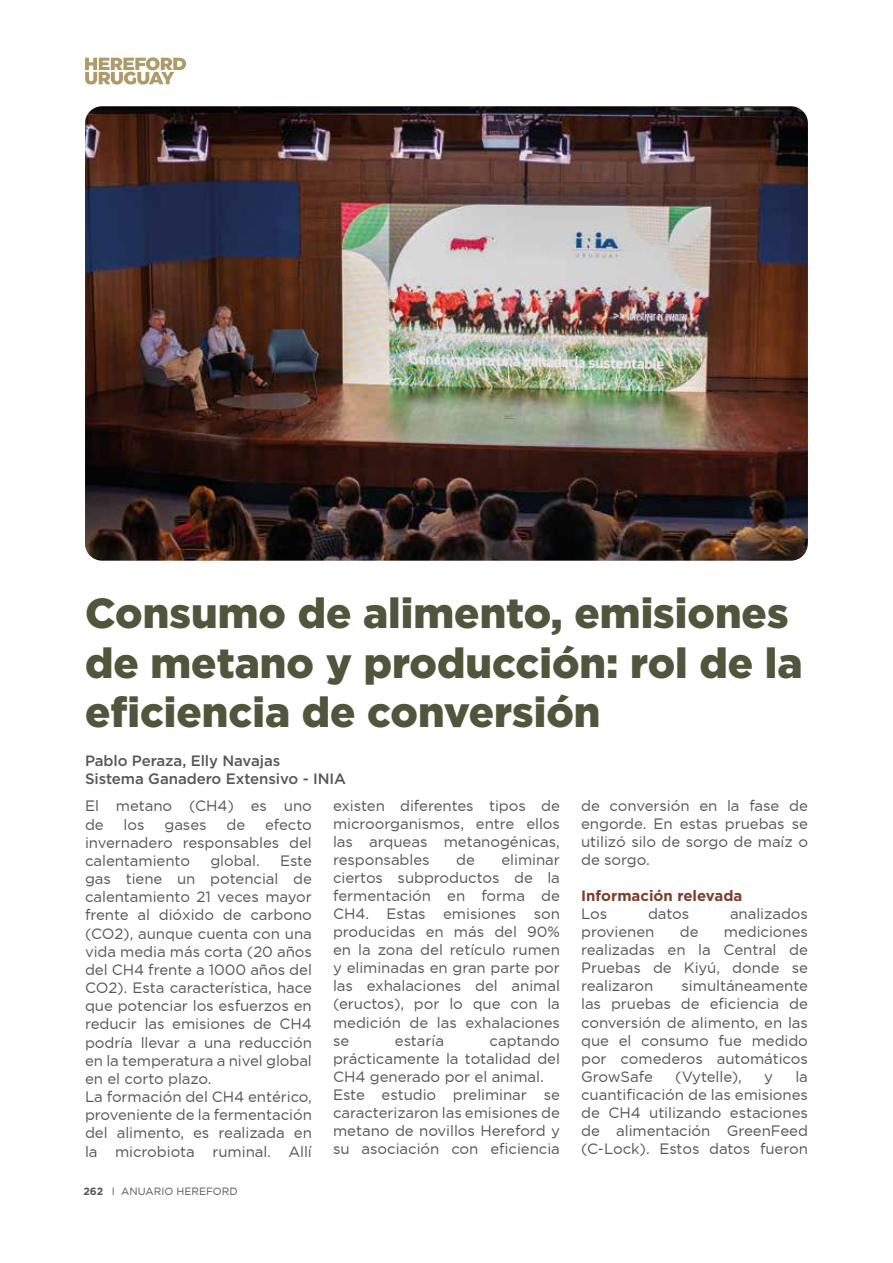
<style>
.page{position:relative;width:893px;height:1263px;background:#fff}
.page>*{position:absolute;margin:0;border:0;box-sizing:border-box;transform-origin:0 0}
.t1{font:900 42px/49.5px "Gotham";color:#51553b}
.t2{font:15px/18px "Gotham";letter-spacing:-.005em;color:#575756;text-align:justify}
.t3{font:500 15px/18px "Gotham";letter-spacing:-.005em;color:#575756}
.t4{font:700 15px "Gotham";color:#7c3e2f}
.t5{font:10.5px "Gotham";color:#575756}
.s1{font-weight:700}
</style>
<div class="page">
<svg style="left:85px;top:57px;width:101px;height:28px"></svg>
<img style="left:85px;top:106px;width:723px;height:455px">
<h1 class="t1" style="left:85px;top:588px;width:719px">Consumo de alimento, emisiones de metano y producción: rol de la eficiencia de conversión</h1>
<p class="t3" style="left:85px;top:751px;width:263px">Pablo Peraza, Elly Navajas<br>Sistema Ganadero Extensivo - INIA</p>
<p class="t2" style="left:85px;top:797px;width:228px">El metano (CH4) es uno de</p>
<p class="t2" style="left:85px;top:815px;width:228px;text-indent:180px">efecto invernadero responsables del calentamiento</p>
<p class="t2" style="left:124px;top:815px;width:22px">los</p>
<p class="t2" style="left:164px;top:815px;width:44px">gases</p>
<p class="t2" style="left:226px;top:815px;width:20px">de</p>
<p class="t2" style="left:210px;top:851px;width:51px">global.</p>
<p class="t2" style="left:85px;top:851px;width:228px;text-align:left;text-indent:195px">Este gas tiene un potencial de calentamiento 21 veces mayor frente al dióxido de carbono (CO2), aunque cuenta con una vida media más corta (20 años del CH4 frente a 1000 años del<br>CO2). Esta característica, hace que potenciar los esfuerzos en reducir las emisiones de CH4 podría llevar a una reducción en la temperatura a nivel global en el corto plazo.<br>La formación del CH4 entérico, proveniente de la fermentación del alimento, es realizada en la microbiota ruminal. Allí</p>
<p class="t5" style="left:83px;top:1185px;width:156px"><span class="s1">262</span> I ANUARIO HEREFORD</p>
<p class="t2" style="left:333px;top:797px;width:228px">existen diferentes tipos de microorganismos, entre ellos las arqueas metanogénicas, responsables</p>
<p class="t2" style="left:333px;top:851px;width:228px;text-indent:168px">eliminar ciertos subproductos de la fermentación en forma de CH4. Estas emisiones son producidas en más del 90% en la zona del retículo rumen y eliminadas en gran parte por las exhalaciones del animal (eructos), por lo que con la medición de las exhalaciones se</p>
<p class="t2" style="left:456px;top:851px;width:20px">de</p>
<p class="t2" style="left:395px;top:1031px;width:51px">estaría</p>
<p class="t2" style="left:333px;top:1031px;width:228px;text-align:left;text-indent:157px">captando prácticamente la totalidad del<br>CH4 generado por el animal.<br>Este estudio preliminar se caracterizaron las emisiones de metano de novillos Hereford y su asociación con eficiencia</p>
<p class="t2" style="left:581px;top:797px;width:228px">de conversión en la fase de engorde. En estas pruebas se utilizó silo de sorgo de maíz o de sorgo.</p>
<p class="t4" style="left:581px;top:886px;width:163px">Información relevada</p>
<p class="t2" style="left:581px;top:905px;width:28px">Los</p>
<p class="t2" style="left:648px;top:905px;width:43px">datos</p>
<p class="t2" style="left:730px;top:905px;width:79px">analizados</p>
<p class="t2" style="left:581px;top:923px;width:75px">provienen</p>
<p class="t2" style="left:680px;top:923px;width:20px">de</p>
<p class="t2" style="left:581px;top:923px;width:228px;text-indent:143px">mediciones realizadas en la Central de Pruebas de Kiyú, donde se realizaron</p>
<p class="t2" style="left:581px;top:977px;width:228px;text-indent:100px">simultáneamente las pruebas de eficiencia de conversión de alimento, en las que el consumo fue medido por comederos automáticos GrowSafe</p>
<p class="t2" style="left:581px;top:1067px;width:228px;text-indent:214px">la cuantificación de las emisiones de CH4 utilizando estaciones de alimentación GreenFeed (C-Lock). Estos datos fueron</p>
<p class="t2" style="left:675px;top:1067px;width:68px">(Vytelle),</p>
<p class="t2" style="left:764px;top:1067px;width:10px">y</p>
</div>
